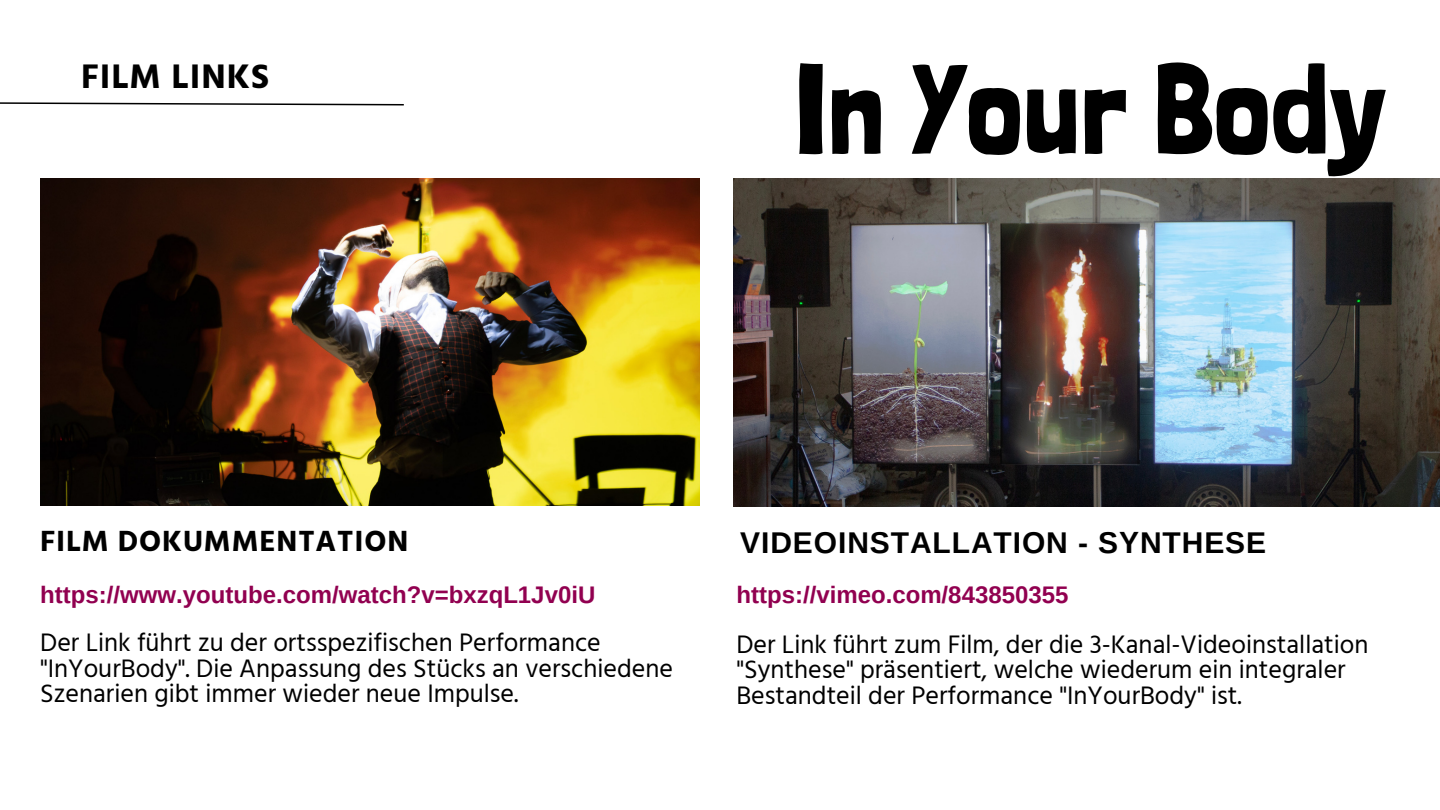
<style>
.page{position:relative;width:1440px;height:810px;background:#fff}
.page>*{position:absolute;margin:0;border:0;box-sizing:border-box;transform-origin:0 0}
.t1{font:127.5px "Londrina Solid";color:#000}
.t2{font:700 35px "Hind Madurai";letter-spacing:.03em;color:#000}
.t3{font:700 30px "Arimo";letter-spacing:.03em;color:#000}
.t4{font:700 30px "Hind Madurai";letter-spacing:.03em;color:#000}
.t5{font:26px/25.5px "Hind Madurai";color:#000}
.t6{font:700 24px "Arimo";color:#910050}
</style>
<div class="page">
<img style="left:734px;top:178px;width:706px;height:328px">
<img style="left:40px;top:178px;width:659px;height:327px">
<svg style="left:0;top:102px;width:404px;height:4px"></svg>
<p class="t2" style="left:81px;top:54px;width:190px">FILM LINKS</p>
<p class="t1" style="left:794px;top:33px;width:594px">In Your Body</p>
<p class="t4" style="left:40px;top:522px;width:370px">FILM DOKUMMENTATION</p>
<p class="t3" style="left:740px;top:526px;width:527px">VIDEOINSTALLATION - SYNTHESE</p>
<p class="t6" style="left:40px;top:582px;width:557px">https://www.youtube.com/watch?v=bxzqL1Jv0iU</p>
<p class="t5" style="left:40px;top:631px;width:634px">Der Link führt zu der ortsspezifischen Performance "InYourBody". Die Anpassung des Stücks an verschiedene<br>Szenarien gibt immer wieder neue Impulse.</p>
<p class="t6" style="left:736px;top:582px;width:333px">https://vimeo.com/843850355</p>
<p class="t5" style="left:736px;top:632px;width:634px">Der Link führt zum Film, der die 3-Kanal-Videoinstallation "Synthese" präsentiert, welche wiederum ein integraler<br>Bestandteil der Performance "InYourBody" ist.</p>
</div>
